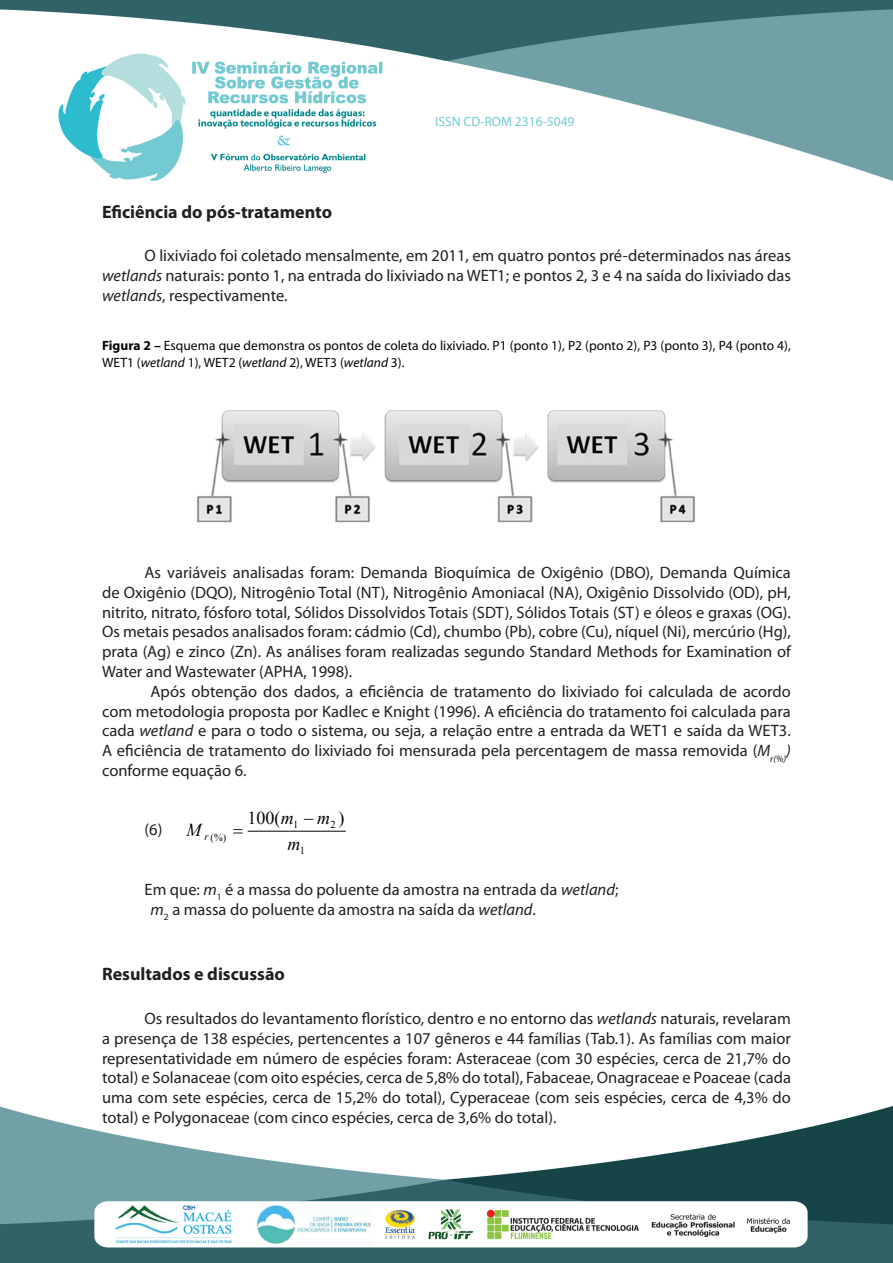
<style>
.page{position:relative;width:893px;height:1263px;background:#fff}
.page>*{position:absolute;margin:0;border:0;box-sizing:border-box;transform-origin:0 0}
.t1{font:18.15px "Times New Roman";color:#040503}
.t2{font:italic 18.15px "Times New Roman";color:#040503}
.t3{font:700 18px "Myriad Pro";color:#231f20}
.t4{font:16.5px/19.8px "Myriad Pro";color:#231f20;text-align:justify}
.t5{font:13.5px/16.2px "Myriad Pro";color:#040503}
.t6{font:13.5px "Myriad Pro";color:#73cad2}
.t7{font:10.65px "Times New Roman";color:#040503}
.s1{font-style:italic}
.s2{font-weight:700}
</style>
<div class="page">
<img style="left:0;top:1106px;width:893px;height:157px">
<img style="left:0;top:0;width:893px;height:181px">
<img style="left:197px;top:410px;width:499px;height:113px">
<hr style="left:248px;top:831px;width:97px;height:1px;background:#040503">
<p class="t6" style="left:435px;top:113px;width:141px">ISSN CD-ROM 2316-5049</p>
<p class="t3" style="left:102px;top:200px;width:232px">Eficiência do pós-tratamento</p>
<p class="t4" style="left:102px;top:246px;width:690px;text-indent:43px">O lixiviado foi coletado mensalmente, em 2011, em quatro pontos pré-determinados nas áreas <span class="s1">wetlands</span> naturais: ponto 1, na entrada do lixiviado na WET1; e pontos 2, 3 e 4 na saída do lixiviado das <span class="s1">wetlands</span>, respectivamente.</p>
<p class="t5" style="left:102px;top:337px;width:690px"><span class="s2">Figura 2 –</span> Esquema que demonstra os pontos de coleta do lixiviado. P1 (ponto 1), P2 (ponto 2), P3 (ponto 3), P4 (ponto 4),<br>WET1 (<span class="s1">wetland</span> 1), WET2 (<span class="s1">wetland</span> 2), WET3 (<span class="s1">wetland</span> 3).</p>
<p class="t4" style="left:102px;top:562px;width:690px;text-indent:43px">As variáveis analisadas foram: Demanda Bioquímica de Oxigênio (DBO), Demanda Química de Oxigênio (DQO), Nitrogênio Total (NT), Nitrogênio Amoniacal (NA), Oxigênio Dissolvido (OD), pH, nitrito, nitrato, fósforo total, Sólidos Dissolvidos Totais (SDT), Sólidos Totais (ST) e óleos e graxas (OG).<br>Os metais pesados analisados foram: cádmio (Cd), chumbo (Pb), cobre (Cu), níquel (Ni), mercúrio (Hg), prata (Ag) e zinco (Zn). As análises foram realizadas segundo Standard Methods for Examination of Water and Wastewater (APHA, 1998).</p>
<p class="t4" style="left:102px;top:681px;width:690px;text-indent:49px">Após obtenção dos dados, a eficiência de tratamento do lixiviado foi calculada de acordo com metodologia proposta por Kadlec e Knight (1996). A eficiência do tratamento foi calculada para cada <span class="s1">wetland</span> e para o todo o sistema, ou seja, a relação entre a entrada da WET1 e saída da WET3.<br>A eficiência de tratamento do lixiviado foi mensurada pela percentagem de massa removida (<span class="s1">M</span><sub>r(%)</sub><span class="s1">) </span>conforme equação 6.</p>
<p class="t4" style="left:145px;top:820px;width:19px">(6)</p>
<p class="t2" style="left:187px;top:817px;width:23px">M <sub>r</sub></p>
<p class="t7" style="left:211px;top:830px;width:17px">(%)</p>
<p class="t1" style="left:247px;top:805px;width:48px">100(<span class="s1">m</span></p>
<p class="t1" style="left:338px;top:805px;width:7px">)</p>
<p class="t2" style="left:287px;top:831px;width:15px">m</p>
<p class="t2" style="left:304px;top:805px;width:28px">−m</p>
<p class="t7" style="left:293px;top:818px;width:7px">1</p>
<p class="t7" style="left:331px;top:818px;width:7px">2</p>
<p class="t7" style="left:300px;top:844px;width:7px">1</p>
<p class="t4" style="left:151px;top:879px;width:469px;text-indent:-6px">Em que: <span class="s1">m</span><sub>1</sub> é a massa do poluente da amostra na entrada da <span class="s1">wetland</span>; <span class="s1">m</span><sub>2</sub> a massa do poluente da amostra na saída da <span class="s1">wetland</span>.</p>
<p class="t3" style="left:102px;top:962px;width:184px">Resultados e discussão</p>
<p class="t4" style="left:102px;top:1008px;width:690px;text-indent:43px">Os resultados do levantamento florístico, dentro e no entorno das <span class="s1">wetlands</span> naturais, revelaram a presença de 138 espécies, pertencentes a 107 gêneros e 44 famílias (Tab.1). As famílias com maior representatividade em número de espécies foram: Asteraceae (com 30 espécies, cerca de 21,7% do total) e Solanaceae (com oito espécies, cerca de 5,8% do total), Fabaceae, Onagraceae e Poaceae (cada uma com sete espécies, cerca de 15,2% do total), Cyperaceae (com seis espécies, cerca de 4,3% do total) e Polygonaceae (com cinco espécies, cerca de 3,6% do total).</p>
</div>
